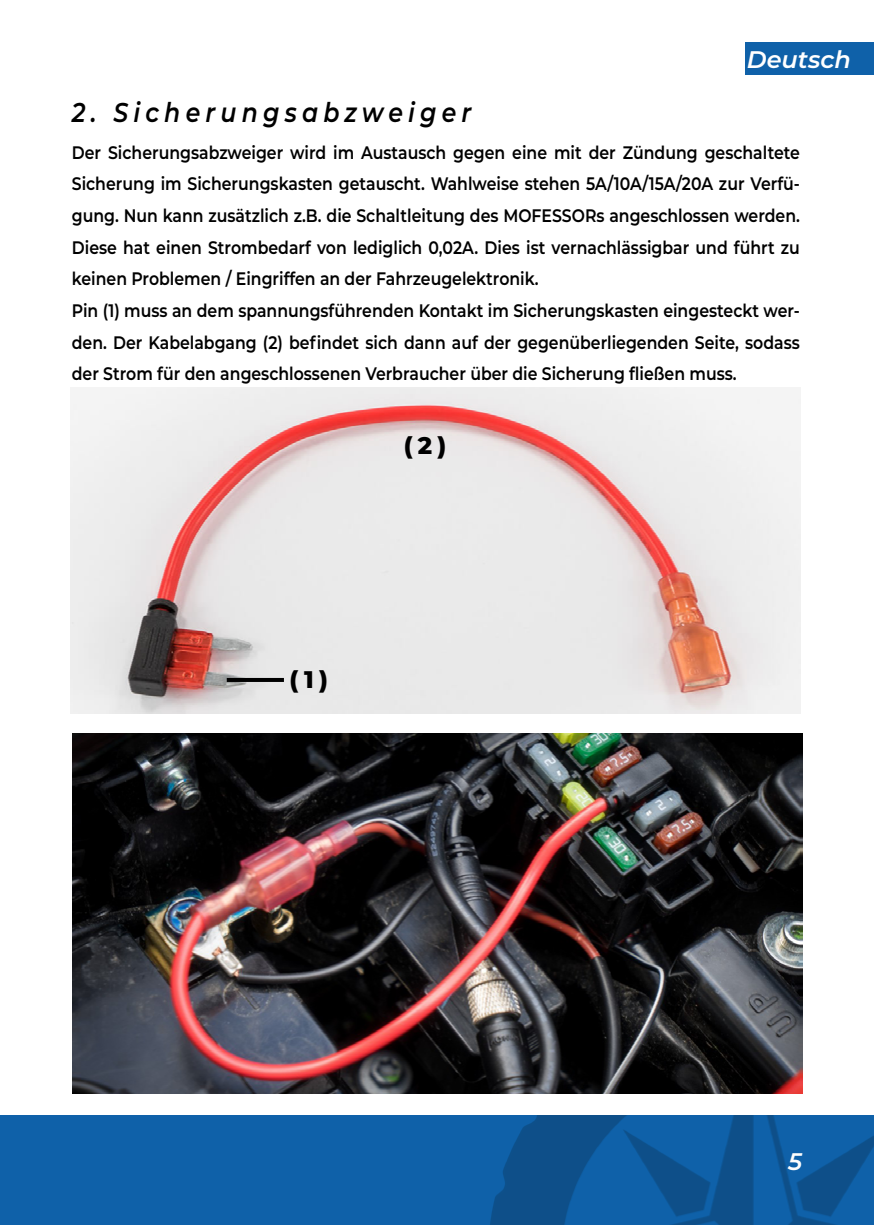
<style>
.page{position:relative;width:874px;height:1225px;background:#fff}
.page>*{position:absolute;margin:0;border:0;box-sizing:border-box;transform-origin:0 0}
.t1{font:italic 600 27.2px "Montserrat";letter-spacing:.22em;color:#000;scale:.87 1}
.t2{font:italic 600 24px "Montserrat";color:#fff}
.t3{font:800 24px "Montserrat";color:#000}
.t4{font:italic 600 24px "Montserrat";color:#fdfdfd}
.t5{font:600 18px/31.6px "Montserrat";color:#000;scale:.87 1}
</style>
<div class="page">
<div style="left:0;top:1115px;width:873px;height:110px;background:#0f61a9"></div>
<img style="left:490px;top:1115px;width:383px;height:110px">
<div style="left:744px;top:43px;width:129px;height:32px;background:#0f61a9"></div>
<img style="left:70px;top:387px;width:729px;height:326px">
<img style="left:72px;top:733px;width:729px;height:361px">
<hr style="left:227px;top:678px;width:57px;height:4px;background:#000">
<h2 class="t2" style="left:746px;top:42px;width:105px">Deutsch</h2>
<h1 class="t1" style="left:72px;top:93px;width:460px">2. Sicherungsabzweiger</h1>
<p class="t5" style="left:72px;top:136px;width:838px">Der Sicherungsabzweiger wird im Austausch gegen eine mit der Zündung geschaltete Sicherung im Sicherungskasten getauscht. Wahlweise stehen 5A/10A/15A/20A zur Verfü&shy;gung. Nun kann zusätzlich z.B. die Schaltleitung des MOFESSORs angeschlossen werden.<br>Diese hat einen Strombedarf von lediglich 0,02A. Dies ist vernachlässigbar und führt zu keinen Problemen / Eingriffen an der Fahrzeugelektronik.<br>Pin (1) muss an dem spannungsführenden Kontakt im Sicherungskasten eingesteckt wer&shy;den. Der Kabelabgang (2) befindet sich dann auf der gegenüberliegenden Seite, sodass der Strom für den angeschlossenen Verbraucher über die Sicherung fließen muss.</p>
<h2 class="t3" style="left:403px;top:427px;width:44px">(2)</h2>
<h2 class="t3" style="left:289px;top:661px;width:40px">(1)</h2>
<h2 class="t4" style="left:787px;top:1144px;width:16px">5</h2>
</div>
